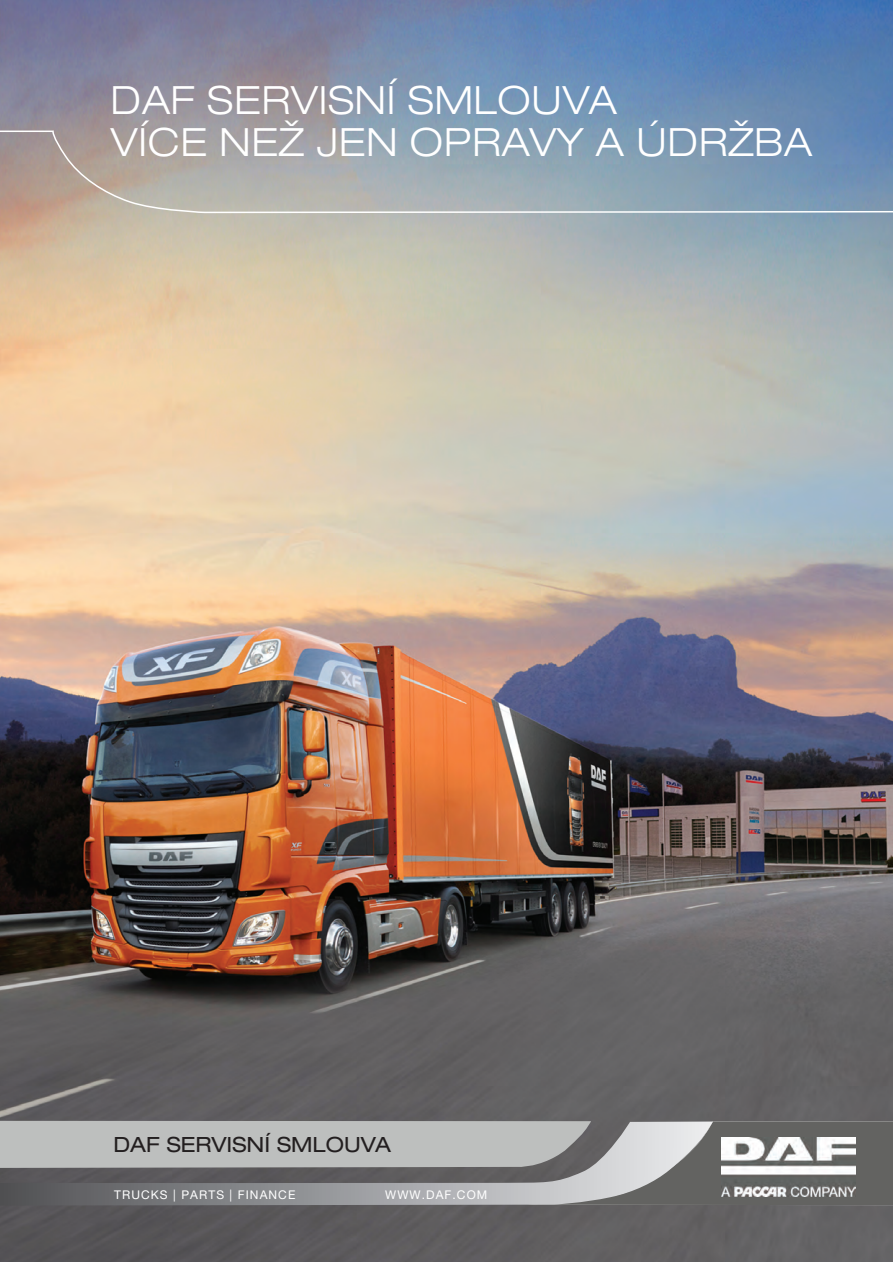
<style>
.page{position:relative;width:893px;height:1262px;background:#fff}
.page>*{position:absolute;margin:0;border:0;box-sizing:border-box;transform-origin:0 0}
.t1{font:300 expanded 39px/42px "Helvetica Neue LT Pro";letter-spacing:.02em;color:#fff}
.t2{font:expanded 21px "Helvetica Neue LT Pro";color:#231f20}
.t3{font:12px "Helvetica Neue LT Pro";letter-spacing:.09em;color:#fff}
</style>
<div class="page">
<img style="left:0;top:0;width:893px;height:1262px">
<svg style="left:0;top:130px;width:893px;height:84px;background:#9aa4ae"></svg>
<div style="left:0;top:1120px;width:893px;height:85px;background:#636361"></div>
<svg style="left:0;top:1121px;width:713px;height:84px;background:#9e9fa0"></svg>
<img style="left:721px;top:1137px;width:134px;height:59px">
<p class="t1" style="left:111px;top:83px;width:703px">DAF SERVISNÍ SMLOUVA<br>VÍCE NEŽ JEN OPRAVY A ÚDRŽBA</p>
<p class="t2" style="left:113px;top:1137px;width:279px">DAF SERVISNÍ SMLOUVA</p>
<p class="t3" style="left:114px;top:1190px;width:183px">TRUCKS | PARTS | FINANCE</p>
<p class="t3" style="left:385px;top:1190px;width:104px">WWW.DAF.COM</p>
</div>
